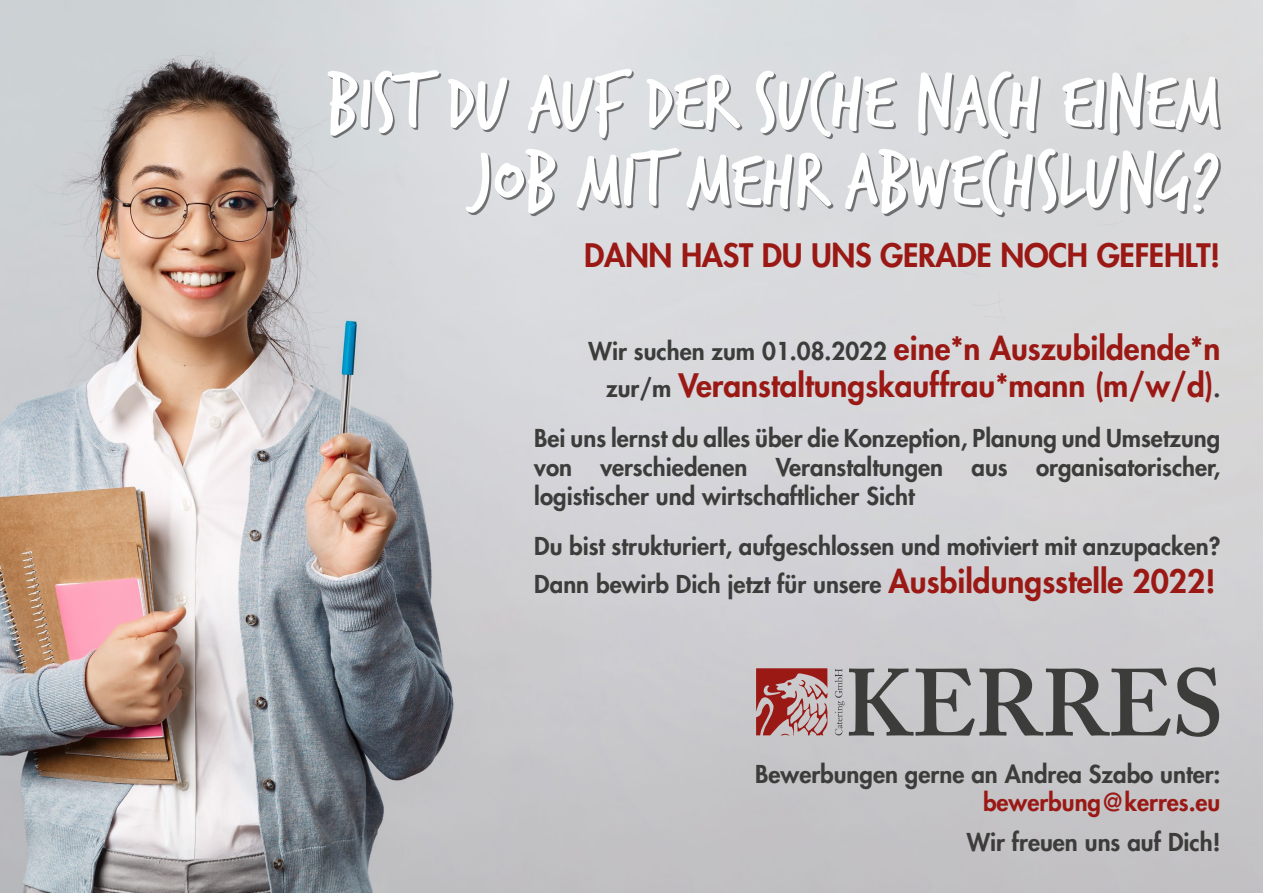
<style>
.page{position:relative;width:1263px;height:893px;background:#fff}
.page>*{position:absolute;margin:0;border:0;box-sizing:border-box;transform-origin:0 0}
.t1{font:82.5px/78px "Trash Hand";color:#fff;text-align:right}
.t2{font:800 31.5px "Futura Std";letter-spacing:-.01em;color:#9a1915}
.t3{font:800 24px/28.8px "Futura Std";color:#3c3c3b;text-align:justify}
.t4{font:800 24px "Futura Std";color:#9a1915}
.s1{font-size:31.5px;color:#9a1915}
.s2{font-size:24px;color:#3c3c3b}
</style>
<div class="page">
<img style="left:0;top:0;width:1263px;height:893px">
<svg style="left:756px;top:668px;width:71px;height:67px;background:#b06e6d"></svg>
<svg style="left:835px;top:667px;width:384px;height:70px;background:#979798"></svg>
<div style="left:329px;top:71px;width:892px;height:146px;background:#000;opacity:.5"></div>
<h1 class="t1" style="left:327px;top:67px;width:895px">Bist du auf der Suche nach einem<br>Job mit mehr abwechslung?</h1>
<h2 class="t2" style="left:584px;top:235px;width:638px">DANN HAST DU UNS GERADE NOCH GEFEHLT!</h2>
<p class="t3" style="left:589px;top:336px;width:633px">Wir suchen zum 01.08.2022 <span class="s1">eine*n Auszubildende*n</span></p>
<h2 class="t2" style="left:606px;top:366px;width:616px"><span class="s2">zur/m</span> Veranstaltungskauffrau*mann (m/w/d)<span class="s2">.</span></h2>
<p class="t3" style="left:534px;top:424px;width:688px">Bei uns lernst du alles über die Konzeption, Planung und Umsetzung von verschiedenen Veranstaltungen aus organisatorischer, logistischer und wirtschaftlicher Sicht</p>
<p class="t3" style="left:534px;top:527px;width:688px;line-height:37.8px">Du bist strukturiert, aufgeschlossen und motiviert mit anzupacken?<br>Dann bewirb Dich jetzt für unsere <span class="s1">Ausbildungsstelle 2022!</span></p>
<p class="t3" style="left:755px;top:759px;width:467px">Bewerbungen gerne an Andrea Szabo unter:</p>
<p class="t4" style="left:983px;top:787px;width:239px">bewerbung@kerres.eu</p>
<p class="t3" style="left:967px;top:828px;width:255px">Wir freuen uns auf Dich!</p>
</div>
